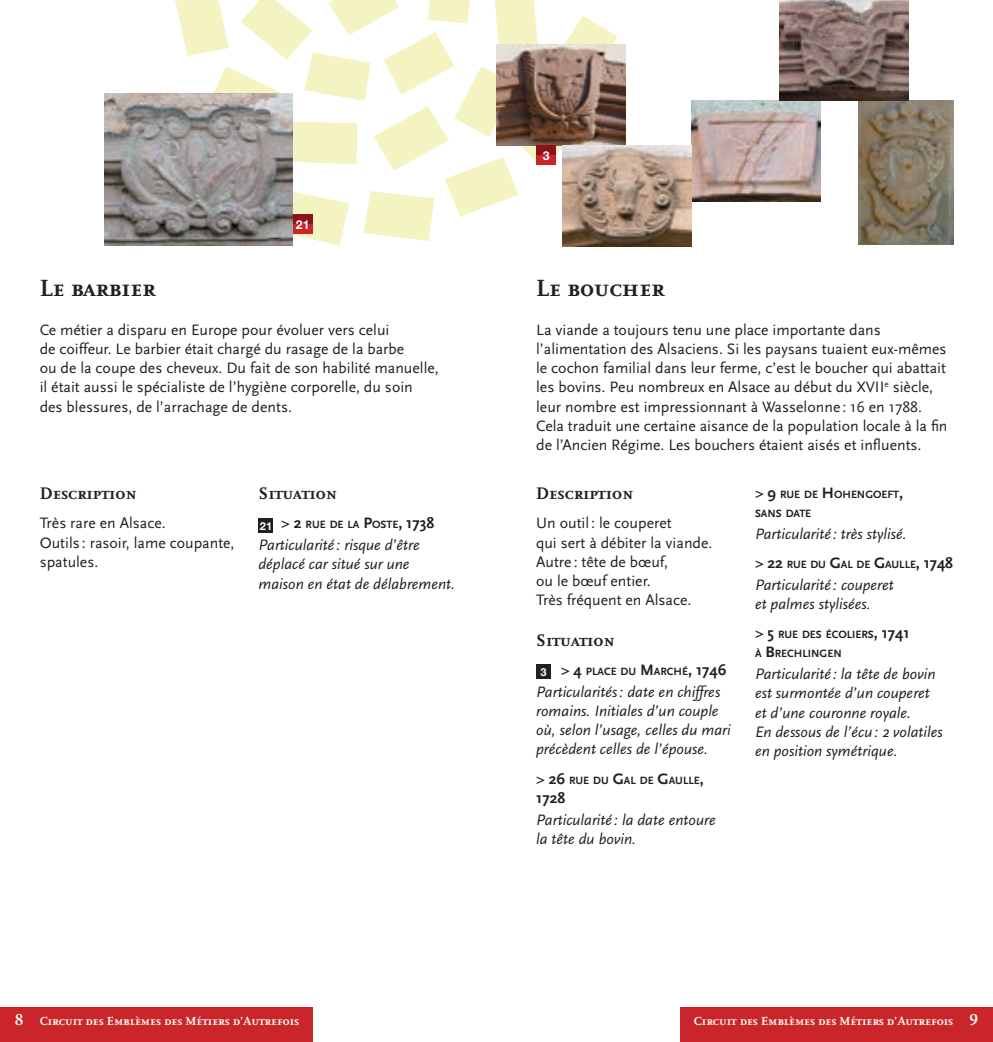
<style>
.page{position:relative;width:993px;height:1042px;background:#fff}
.page>*{position:absolute;margin:0;border:0;box-sizing:border-box;transform-origin:0 0}
.t1{font:700 24.5px "Scala Caps";color:#231f20}
.t2{font:700 17.5px "Scala Caps";color:#231f20}
.t3{font:15.75px/19.2px "Scala Sans";color:#231f20}
.t4{font:italic 15.75px/19.2px "Scala Sans";color:#231f20}
.t5{font:700 15.75px "Scala Sans";color:#231f20}
.t6{font:700 12.25px "Scala Caps";color:#fff}
.t7{font:700 12.25px "Helvetica Neue";color:#fff}
.t8{font:700 11.03px/19.2px "Scala Sans";color:#231f20}
.s1{font-family:"Helvetica Neue";color:#fff}
.s2{font-size:15.75px}
.s3{font-family:"Minion Pro";font-weight:600;font-size:17.5px}
</style>
<div class="page">
<svg style="left:175px;top:0;width:442px;height:245px"></svg>
<div style="left:680px;top:1007px;width:312px;height:35px;background:#c9252b"></div>
<div style="left:0;top:1007px;width:313px;height:35px;background:#c9252b"></div>
<div style="left:258px;top:518px;width:15px;height:15px;background:#231f20"></div>
<div style="left:536px;top:664px;width:15px;height:15px;background:#231f20"></div>
<img style="left:104px;top:94px;width:189px;height:152px">
<img style="left:496px;top:45px;width:129px;height:100px">
<div style="left:293px;top:214px;width:20px;height:20px;background:#8e1316"></div>
<div style="left:293px;top:224px;width:20px;height:10px;background:#c9252b"></div>
<div style="left:536px;top:145px;width:20px;height:20px;background:#8e1316"></div>
<div style="left:536px;top:155px;width:20px;height:10px;background:#c9252b"></div>
<img style="left:691px;top:101px;width:129px;height:100px">
<img style="left:562px;top:145px;width:129px;height:101px">
<img style="left:858px;top:101px;width:94px;height:144px">
<img style="left:779px;top:0;width:129px;height:101px">
<p class="t7" style="left:542px;top:148px;width:8px">3</p>
<p class="t7" style="left:296px;top:217px;width:15px">21</p>
<h1 class="t1" style="left:40px;top:274px;width:117px">Le barbier</h1>
<p class="t3" style="left:40px;top:320px;width:400px">Ce métier a disparu en Europe pour évoluer vers celui<br>de coiffeur. Le barbier était chargé du rasage de la barbe<br>ou de la coupe des cheveux. Du fait de son habilité manuelle, il était aussi le spécialiste de l’hygiène corporelle, du soin des blessures, de l’arrachage de dents.</p>
<h1 class="t1" style="left:536px;top:274px;width:129px">Le boucher</h1>
<p class="t3" style="left:536px;top:320px;width:412px">La viande a toujours tenu une place importante dans l’alimentation des Alsaciens. Si les paysans tuaient eux-mêmes le cochon familial dans leur ferme, c’est le boucher qui abattait les bovins. Peu nombreux en Alsace au début du XVII<sup>e</sup> siècle, leur nombre est impressionnant à Wasselonne : 16 en 1788.<br>Cela traduit une certaine aisance de la population locale à la fin de l’Ancien Régime. Les bouchers étaient aisés et influents.</p>
<p class="t2" style="left:40px;top:484px;width:99px">Description</p>
<p class="t3" style="left:40px;top:514px;width:196px">Très rare en Alsace.<br>Outils : rasoir, lame coupante, spatules.</p>
<p class="t2" style="left:258px;top:484px;width:80px">Situation</p>
<p class="t8" style="left:260px;top:515px;width:176px"><span class="s1">21</span> <span class="s2">&gt; 2</span> RUE DE LA <span class="s2">P</span>OSTE<span class="s2">, 1738</span></p>
<p class="t4" style="left:258px;top:536px;width:198px">Particularité : risque d’être déplacé car situé sur une maison en état de délabrement.</p>
<p class="t2" style="left:536px;top:484px;width:99px">Description</p>
<p class="t3" style="left:536px;top:514px;width:178px">Un outil : le couperet<br>qui sert à débiter la viande.<br>Autre : tête de bœuf,<br>ou le bœuf entier.<br>Très fréquent en Alsace.</p>
<p class="t2" style="left:536px;top:630px;width:80px">Situation</p>
<p class="t8" style="left:540px;top:662px;width:187px"><span class="s1">3</span> <span class="s2">&gt; 4</span> PLACE DU <span class="s2">M</span>ARCHÉ<span class="s2">, 1746</span></p>
<p class="t4" style="left:536px;top:682px;width:196px">Particularités : date en chiffres romains. Initiales d’un couple où, selon l’usage, celles du mari précèdent celles de l’épouse.</p>
<p class="t8" style="left:536px;top:770px;width:169px"><span class="s2">&gt; 26</span> RUE DU <span class="s2">G</span>AL DE <span class="s2">G</span>AULLE<span class="s2">,</span></p>
<p class="t5" style="left:536px;top:789px;width:31px">1728</p>
<p class="t4" style="left:536px;top:810px;width:181px">Particularité : la date entoure la tête du bovin.</p>
<p class="t8" style="left:754px;top:485px;width:150px"><span class="s2">&gt; 9</span> RUE DE <span class="s2">H</span>OHENGOEFT<span class="s2">,<br></span>SANS DATE</p>
<p class="t4" style="left:754px;top:524px;width:153px">Particularité : très stylisé.</p>
<p class="t8" style="left:754px;top:555px;width:199px"><span class="s2">&gt; 22</span> RUE DU <span class="s2">G</span>AL DE <span class="s2">G</span>AULLE<span class="s2">, 1748</span></p>
<p class="t4" style="left:754px;top:575px;width:140px">Particularité : couperet et palmes stylisées.</p>
<p class="t8" style="left:754px;top:625px;width:156px"><span class="s2">&gt; 5</span> RUE DES ÉCOLIERS<span class="s2">, 1741<br></span>À <span class="s2">B</span>RECHLINGEN</p>
<p class="t4" style="left:754px;top:665px;width:189px">Particularité : la tête de bovin est surmontée d’un couperet et d’une couronne royale.<br>En dessous de l’écu : 2 volatiles en position symétrique.</p>
<p class="t6" style="left:15px;top:1013px;width:286px"><span class="s3">8</span> Circuit des Emblèmes des Métiers d’Autrefois</p>
<p class="t6" style="left:693px;top:1013px;width:286px">Circuit des Emblèmes des Métiers d’Autrefois <span class="s3">9</span></p>
</div>
